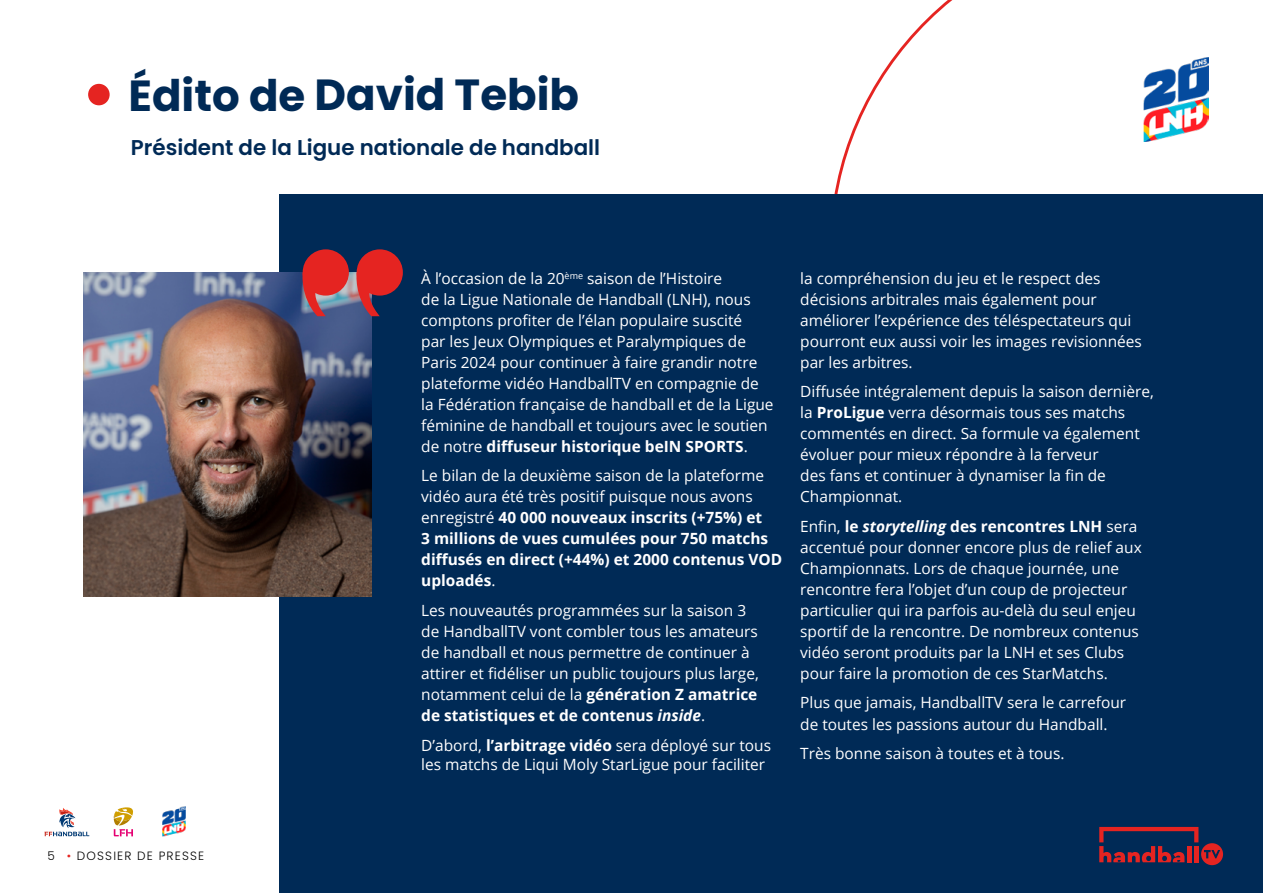
<style>
.page{position:relative;width:1263px;height:893px;background:#fff}
.page>*{position:absolute;margin:0;border:0;box-sizing:border-box;transform-origin:0 0}
.t1{font:700 43.5px "Poppins";color:#002a56}
.t2{font:600 21.45px "Poppins";color:#002a56}
.t3{font:15.45px/21px "Open Sans";color:#fff}
.t4{font:700 15.45px/21px "Open Sans";color:#fff}
.t5{font:300 12px "Poppins";letter-spacing:.1em;color:#000}
.s1{color:#e52421}
.s2{font-weight:700}
.s3{font-weight:400}
.s4{font-weight:700;font-style:italic}
</style>
<div class="page">
<div style="left:280px;top:194px;width:983px;height:699px;background:#002a56"></div>
<img style="left:83px;top:272px;width:288px;height:325px">
<div style="left:88px;top:84px;width:22px;height:21px;background:#e52421;border-radius:50%"></div>
<div style="left:303px;top:249px;width:46px;height:47px;background:#e52421;border-radius:50%"></div>
<svg style="left:300px;top:269px;width:33px;height:47px"></svg>
<div style="left:357px;top:249px;width:46px;height:47px;background:#e52421;border-radius:50%"></div>
<svg style="left:354px;top:269px;width:33px;height:47px"></svg>
<img style="left:1144px;top:57px;width:65px;height:85px">
<svg style="left:1099px;top:827px;width:124px;height:38px"></svg>
<hr style="left:1187px;top:846px;width:4px;height:16px;background:#e52421">
<hr style="left:1194px;top:846px;width:4px;height:16px;background:#e52421">
<svg style="left:44px;top:808px;width:45px;height:28px"></svg>
<svg style="left:113px;top:807px;width:20px;height:29px"></svg>
<img style="left:162px;top:807px;width:23px;height:29px">
<h1 class="t1" style="left:129px;top:70px;width:452px">Édito de David Tebib</h1>
<h2 class="t2" style="left:131px;top:135px;width:471px">Président de la Ligue nationale de handball</h2>
<p class="t5" style="left:47px;top:848px;width:158px">5 <span class="s1">•</span> DOSSIER DE PRESSE</p>
<p class="t3" style="left:421px;top:267px;width:354px">À l’occasion de la 20<sup>ème</sup> saison de l’Histoire<br>de la Ligue Nationale de Handball (LNH), nous comptons profiter de l’élan populaire suscité<br>par les Jeux Olympiques et Paralympiques de Paris 2024 pour continuer à faire grandir notre plateforme vidéo HandballTV en compagnie de la Fédération française de handball et de la Ligue féminine de handball et toujours avec le soutien de notre <span class="s2">diffuseur historique beIN SPORTS</span>.</p>
<p class="t4" style="left:421px;top:465px;width:362px"><span class="s3">Le bilan de la deuxième saison de la plateforme vidéo aura été très positif puisque nous avons enregistré</span> 40 000 nouveaux inscrits (+75%) et<br>3 millions de vues cumulées pour 750 matchs diffusés en direct (+44%) et 2000 contenus VOD uploadés<span class="s3">.</span></p>
<p class="t3" style="left:421px;top:599px;width:339px">Les nouveautés programmées sur la saison 3 de HandballTV vont combler tous les amateurs de handball et nous permettre de continuer à attirer et fidéliser un public toujours plus large, notamment celui de la <span class="s2">génération Z amatrice de statistiques et de contenus</span> <span class="s4">inside</span>.</p>
<p class="t3" style="left:421px;top:735px;width:351px;line-height:19.5px">D’abord, <span class="s2">l’arbitrage vidéo</span> sera déployé sur tous les matchs de Liqui Moly StarLigue pour faciliter</p>
<p class="t3" style="left:800px;top:267px;width:343px">la compréhension du jeu et le respect des décisions arbitrales mais également pour améliorer l’expérience des téléspectateurs qui pourront eux aussi voir les images revisionnées par les arbitres.</p>
<p class="t3" style="left:800px;top:381px;width:355px">Diffusée intégralement depuis la saison dernière, la <span class="s2">ProLigue</span> verra désormais tous ses matchs commentés en direct. Sa formule va également évoluer pour mieux répondre à la ferveur<br>des fans et continuer à dynamiser la fin de Championnat.</p>
<p class="t3" style="left:800px;top:515px;width:343px">Enfin, <span class="s2">le</span> <span class="s4">storytelling</span> <span class="s2">des rencontres LNH</span> sera accentué pour donner encore plus de relief aux Championnats. Lors de chaque journée, une rencontre fera l’objet d’un coup de projecteur particulier qui ira parfois au-delà du seul enjeu sportif de la rencontre. De nombreux contenus vidéo seront produits par la LNH et ses Clubs pour faire la promotion de ces StarMatchs.</p>
<p class="t3" style="left:800px;top:692px;width:327px">Plus que jamais, HandballTV sera le carrefour de toutes les passions autour du Handball.</p>
<p class="t3" style="left:800px;top:742px;width:266px">Très bonne saison à toutes et à tous.</p>
</div>
